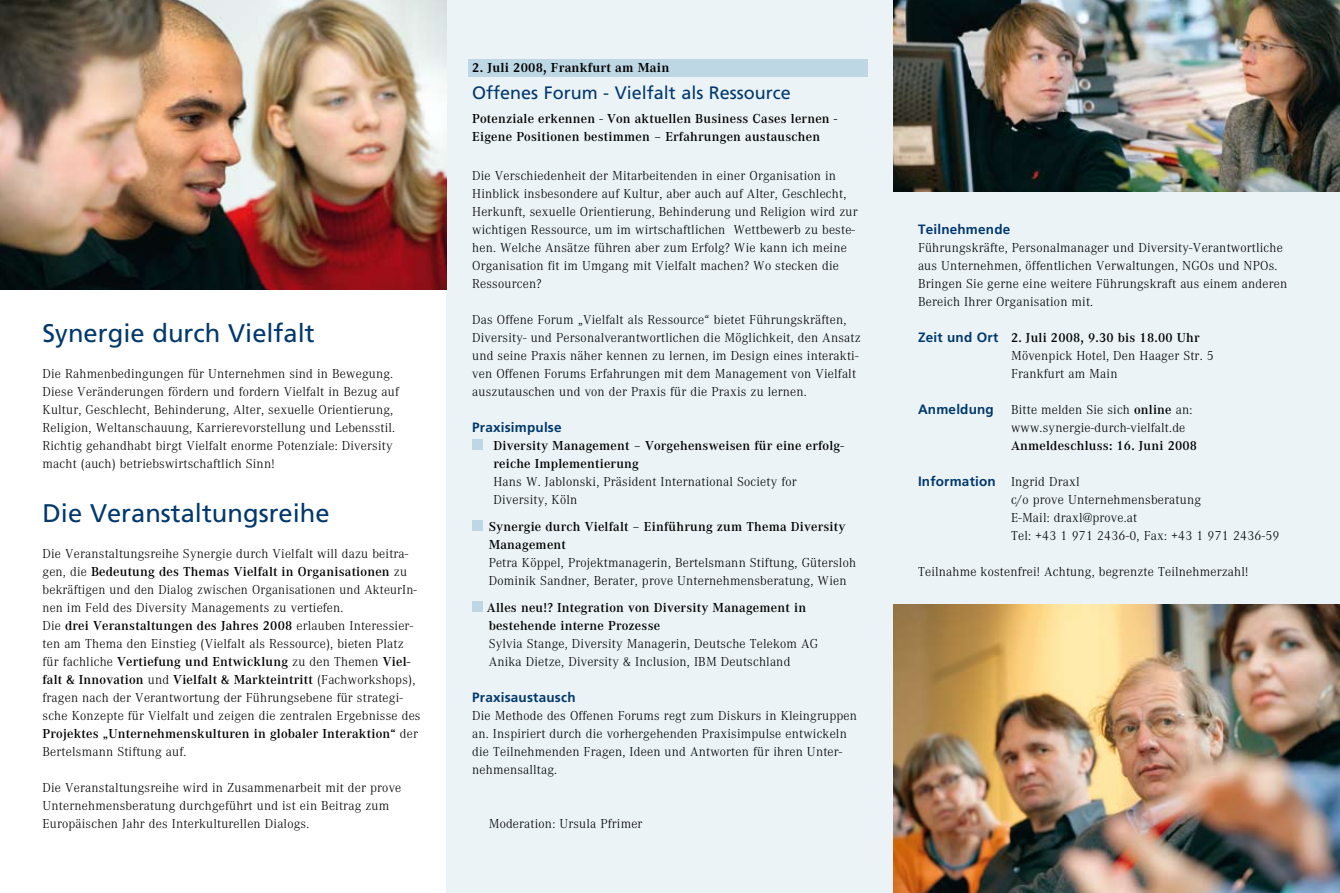
<style>
.page{position:relative;width:1340px;height:893px;background:#fff}
.page>*{position:absolute;margin:0;border:0;box-sizing:border-box;transform-origin:0 0}
.t1{font:25.5px "Frutiger";color:#00386d}
.t2{font:18px "Frutiger";color:#00386d}
.t3{font:300 13.5px/18px "Corporate A";letter-spacing:.015em;color:#000}
.t4{font:600 13.5px/18px "Corporate A";letter-spacing:.015em;color:#000}
.t5{font:700 13.5px "Frutiger";letter-spacing:.015em;color:#00386d}
.t6{font:700 13.5px "Corporate A";letter-spacing:.015em;color:#000}
.s1{font-weight:600}
.s2{font-family:"Frutiger";font-weight:700;color:#00386d}
.s3{font-family:"Corporate A";font-weight:300;color:#000}
</style>
<div class="page">
<div style="left:446px;top:0;width:893px;height:893px;background:#ebf3f7"></div>
<img style="left:0;top:0;width:446px;height:289px">
<div style="left:468px;top:60px;width:399px;height:17px;background:#bed7e4"></div>
<div style="left:472px;top:439px;width:11px;height:11px;background:#bed7e4"></div>
<div style="left:472px;top:520px;width:11px;height:11px;background:#bed7e4"></div>
<div style="left:472px;top:601px;width:11px;height:11px;background:#bed7e4"></div>
<img style="left:893px;top:0;width:446px;height:191px">
<img style="left:893px;top:605px;width:446px;height:288px">
<h1 class="t1" style="left:43px;top:318px;width:274px">Synergie durch Vielfalt</h1>
<p class="t3" style="left:43px;top:365px;width:358px">Die Rahmenbedingungen für Unternehmen sind in Bewegung.<br>Diese Veränderungen fördern und fordern Vielfalt in Bezug auf Kultur, Geschlecht, Behinderung, Alter, sexuelle Orientierung, Religion, Weltanschauung, Karrierevorstellung und Lebensstil.<br>Richtig gehandhabt birgt Vielfalt enorme Potenziale: Diversity macht (auch) betriebswirtschaftlich Sinn!</p>
<h1 class="t1" style="left:43px;top:498px;width:288px">Die Veranstaltungsreihe</h1>
<p class="t3" style="left:43px;top:545px;width:379px">Die Veranstaltungsreihe Synergie durch Vielfalt will dazu beitra&shy;gen, die <span class="s1">Bedeutung des Themas Vielfalt in Organisationen</span> zu bekräftigen und den Dialog zwischen Organisationen und AkteurIn&shy;nen im Feld des Diversity Managements zu vertiefen.<br>Die <span class="s1">drei Veranstaltungen des Jahres 2008</span> erlauben Interessier&shy;ten am Thema den Einstieg (Vielfalt als Ressource), bieten Platz für fachliche <span class="s1">Vertiefung und Entwicklung</span> zu den Themen <span class="s1">Viel&shy;falt &amp; Innovation</span> und <span class="s1">Vielfalt &amp; Markteintritt</span> (Fachworkshops), fragen nach der Verantwortung der Führungsebene für strategi&shy;sche Konzepte für Vielfalt und zeigen die zentralen Ergebnisse des <span class="s1">Projektes „Unternehmenskulturen in globaler Interaktion“</span> der Bertelsmann Stiftung auf.</p>
<p class="t3" style="left:43px;top:779px;width:360px">Die Veranstaltungsreihe wird in Zusammenarbeit mit der prove<br>Unternehmensberatung durchgeführt und ist ein Beitrag zum<br>Europäischen Jahr des Interkulturellen Dialogs.</p>
<p class="t6" style="left:472px;top:60px;width:199px">2. Juli 2008, Frankfurt am Main</p>
<h2 class="t2" style="left:472px;top:82px;width:320px">Offenes Forum - Vielfalt als Ressource</h2>
<p class="t4" style="left:472px;top:110px;width:367px">Potenziale erkennen - Von aktuellen Business Cases lernen -<br>Eigene Positionen bestimmen – Erfahrungen austauschen</p>
<p class="t3" style="left:472px;top:167px;width:387px">Die Verschiedenheit der Mitarbeitenden in einer Organisation in Hinblick insbesondere auf Kultur, aber auch auf Alter, Geschlecht, Herkunft, sexuelle Orientierung, Behinderung und Religion wird zur wichtigen Ressource, um im wirtschaftlichen Wettbewerb zu beste&shy;hen. Welche Ansätze führen aber zum Erfolg? Wie kann ich meine Organisation fit im Umgang mit Vielfalt machen? Wo stecken die Ressourcen?</p>
<p class="t3" style="left:472px;top:311px;width:390px">Das Offene Forum „Vielfalt als Ressource“ bietet Führungskräften, Diversity- und Personalverantwortlichen die Möglichkeit, den Ansatz und seine Praxis näher kennen zu lernen, im Design eines interakti&shy;ven Offenen Forums Erfahrungen mit dem Management von Vielfalt auszutauschen und von der Praxis für die Praxis zu lernen.</p>
<p class="t5" style="left:472px;top:419px;width:91px">Praxisimpulse</p>
<p class="t4" style="left:493px;top:437px;width:352px">Diversity Management – Vorgehensweisen für eine erfolg&shy;reiche Implementierung</p>
<p class="t3" style="left:493px;top:473px;width:305px">Hans W. Jablonski, Präsident International Society for<br>Diversity, Köln</p>
<p class="t4" style="left:488px;top:517px;width:358px">Synergie durch Vielfalt – Einführung zum Thema Diversity<br>Management</p>
<p class="t3" style="left:488px;top:553px;width:369px">Petra Köppel, Projektmanagerin, Bertelsmann Stiftung, Gütersloh<br>Dominik Sandner, Berater, prove Unternehmensberatung, Wien</p>
<p class="t4" style="left:487px;top:599px;width:321px">Alles neu!? Integration von Diversity Management in bestehende interne Prozesse</p>
<p class="t3" style="left:488px;top:635px;width:331px">Sylvia Stange, Diversity Managerin, Deutsche Telekom AG<br>Anika Dietze, Diversity &amp; Inclusion, IBM Deutschland</p>
<p class="t5" style="left:472px;top:689px;width:105px">Praxisaustausch</p>
<p class="t3" style="left:472px;top:707px;width:386px">Die Methode des Offenen Forums regt zum Diskurs in Kleingruppen an. Inspiriert durch die vorhergehenden Praxisimpulse entwickeln die Teilnehmenden Fragen, Ideen und Antworten für ihren Unter&shy;nehmensalltag.</p>
<p class="t3" style="left:488px;top:815px;width:155px">Moderation: Ursula Pfrimer</p>
<p class="t5" style="left:918px;top:221px;width:94px">Teilnehmende</p>
<p class="t3" style="left:918px;top:239px;width:371px">Führungskräfte, Personalmanager und Diversity-Verantwortliche aus Unternehmen, öffentlichen Verwaltungen, NGOs und NPOs.<br>Bringen Sie gerne eine weitere Führungskraft aus einem anderen Bereich Ihrer Organisation mit.</p>
<p class="t3" style="left:1011px;top:329px;width:204px;text-indent:-93px"><span class="s2">Zeit und Ort</span> <span class="s1">2. Juli 2008, 9.30 bis 18.00 Uhr<br></span>Mövenpick Hotel, Den Haager Str. 5<br>Frankfurt am Main</p>
<p class="t5" style="left:918px;top:401px;width:77px">Anmeldung</p>
<p class="t3" style="left:1011px;top:401px;width:183px">Bitte melden Sie sich <span class="s1">online</span> an: www.synergie-durch-vielfalt.de</p>
<p class="t4" style="left:1011px;top:437px;width:188px">Anmeldeschluss: 16. Juni 2008</p>
<p class="t5" style="left:918px;top:473px;width:163px">Information <span class="s3">Ingrid Draxl</span></p>
<p class="t3" style="left:1011px;top:491px;width:270px">c/o prove Unternehmensberatung<br>E-Mail: draxl@prove.at<br>Tel: +43 1 971 2436-0, Fax: +43 1 971 2436-59</p>
<p class="t3" style="left:918px;top:563px;width:332px">Teilnahme kostenfrei! Achtung, begrenzte Teilnehmerzahl!</p>
</div>
